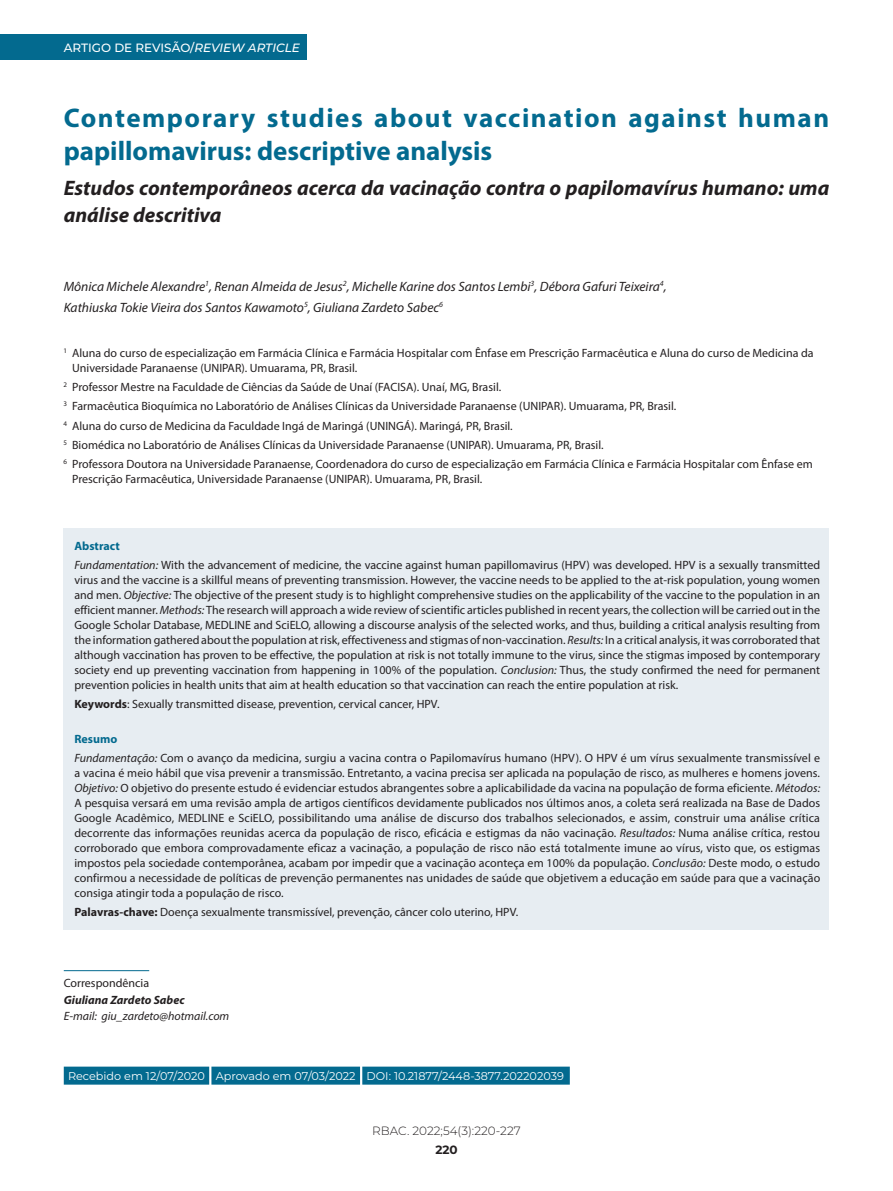
<style>
.page{position:relative;width:893px;height:1191px;background:#fff}
.page>*{position:absolute;margin:0;border:0;box-sizing:border-box;transform-origin:0 0}
.t1{font:700 27px/33px "Myriad Pro";letter-spacing:.05em;color:#036a8f}
.t2{font:italic 700 21px/27px "Myriad Pro";color:#231f20}
.t3{font:italic 13.5px/21px "Myriad Pro";color:#231f20}
.t4{font:12px/15px "Myriad Pro";color:#231f20}
.t5{font:italic 12px "Myriad Pro";color:#231f20}
.t6{font:500 12px "Montserrat";color:#fff}
.t7{font:300 12px "Montserrat";color:#231f20}
.t8{font:italic 700 12px "Myriad Pro";color:#231f20}
.t9{font:700 12px "Montserrat";color:#231f20}
.t10{font:11.25px "Montserrat";color:#fff}
.s1{font-style:italic}
.s2{font-weight:700;color:#036a8f}
.s3{font-weight:700}
</style>
<div class="page">
<div style="left:64px;top:528px;width:765px;height:402px;background:#e7edf2"></div>
<div style="left:64px;top:1066px;width:145px;height:18px;background:#036a8f"></div>
<div style="left:211px;top:1066px;width:149px;height:18px;background:#036a8f"></div>
<div style="left:362px;top:1066px;width:208px;height:18px;background:#036a8f"></div>
<hr style="left:64px;top:970px;width:85px;height:1px;background:#036a8f">
<div style="left:0;top:34px;width:306px;height:25px;background:#036a8f"></div>
<p class="t6" style="left:64px;top:39px;width:238px">ARTIGO DE REVISÃO/<span class="s1">REVIEW ARTICLE</span></p>
<h1 class="t1" style="left:64px;top:100px;width:767px">Contemporary studies about vaccination against human papillomavirus: descriptive analysis</h1>
<h2 class="t2" style="left:64px;top:174px;width:767px">Estudos contemporâneos acerca da vacinação contra o papilomavírus humano: uma análise descritiva</h2>
<p class="t3" style="left:64px;top:276px;width:604px">Mônica Michele Alexandre<sup>1</sup>, Renan Almeida de Jesus<sup>2</sup>, Michelle Karine dos Santos Lembi<sup>3</sup>, Débora Gafuri Teixeira<sup>4</sup>,<br>Kathiuska Tokie Vieira dos Santos Kawamoto<sup>5</sup>, Giuliana Zardeto Sabec<sup>6</sup></p>
<p class="t4" style="left:72px;top:345px;width:743px;text-indent:-9px"><sup>1</sup> Aluna do curso de especialização em Farmácia Clínica e Farmácia Hospitalar com Ênfase em Prescrição Farmacêutica e Aluna do curso de Medicina da<br>Universidade Paranaense (UNIPAR). Umuarama, PR, Brasil.</p>
<p class="t4" style="left:64px;top:377px;width:751px;line-height:19.2px"><sup>2</sup> Professor Mestre na Faculdade de Ciências da Saúde de Unaí (FACISA). Unaí, MG, Brasil.<br><sup>3</sup> Farmacêutica Bioquímica no Laboratório de Análises Clínicas da Universidade Paranaense (UNIPAR). Umuarama, PR, Brasil.<br><sup>4</sup> Aluna do curso de Medicina da Faculdade Ingá de Maringá (UNINGÁ). Maringá, PR, Brasil.<br><sup>5</sup> Biomédica no Laboratório de Análises Clínicas da Universidade Paranaense (UNIPAR). Umuarama, PR, Brasil.<br><sup>6</sup> Professora Doutora na Universidade Paranaense, Coordenadora do curso de especialização em Farmácia Clínica e Farmácia Hospitalar com Ênfase em</p>
<p class="t4" style="left:72px;top:471px;width:412px">Prescrição Farmacêutica, Universidade Paranaense (UNIPAR). Umuarama, PR, Brasil.</p>
<p class="t4" style="left:74px;top:536px;width:747px;line-height:19.2px"><span class="s2">Abstract<br></span><span class="s1">Fundamentation:</span> With the advancement of medicine, the vaccine against human papillomavirus (HPV) was developed. HPV is a sexually transmitted</p>
<p class="t4" style="left:74px;top:572px;width:747px;text-align:justify">virus and the vaccine is a skillful means of preventing transmission. However, the vaccine needs to be applied to the at-risk population, young women and men. <span class="s1">Objective:</span> The objective of the present study is to highlight comprehensive studies on the applicability of the vaccine to the population in an efficient manner. <span class="s1">Methods:</span> The research will approach a wide review of scientific articles published in recent years, the collection will be carried out in the Google Scholar Database, MEDLINE and SciELO, allowing a discourse analysis of the selected works, and thus, building a critical analysis resulting from the information gathered about the population at risk, effectiveness and stigmas of non-vaccination. <span class="s1">Results:</span> In a critical analysis, it was corroborated that although vaccination has proven to be effective, the population at risk is not totally immune to the virus, since the stigmas imposed by contemporary society end up preventing vaccination from happening in 100% of the population. <span class="s1">Conclusion:</span> Thus, the study confirmed the need for permanent prevention policies in health units that aim at health education so that vaccination can reach the entire population at risk.</p>
<p class="t4" style="left:74px;top:696px;width:367px"><span class="s3">Keywords</span>: Sexually transmitted disease, prevention, cervical cancer, HPV.</p>
<p class="t4" style="left:74px;top:729px;width:747px;line-height:19.2px"><span class="s2">Resumo<br></span><span class="s1">Fundamentação:</span> Com o avanço da medicina, surgiu a vacina contra o Papilomavírus humano (HPV). O HPV é um vírus sexualmente transmissível e</p>
<p class="t4" style="left:74px;top:765px;width:747px;text-align:justify">a vacina é meio hábil que visa prevenir a transmissão. Entretanto, a vacina precisa ser aplicada na população de risco, as mulheres e homens jovens.<br><span class="s1">Objetivo:</span> O objetivo do presente estudo é evidenciar estudos abrangentes sobre a aplicabilidade da vacina na população de forma eficiente. <span class="s1">Métodos:<br></span>A pesquisa versará em uma revisão ampla de artigos científicos devidamente publicados nos últimos anos, a coleta será realizada na Base de Dados Google Acadêmico, MEDLINE e SciELO, possibilitando uma análise de discurso dos trabalhos selecionados, e assim, construir uma análise crítica decorrente das informações reunidas acerca da população de risco, eficácia e estigmas da não vacinação. <span class="s1">Resultados:</span> Numa análise crítica, restou corroborado que embora comprovadamente eficaz a vacinação, a população de risco não está totalmente imune ao vírus, visto que, os estigmas impostos pela sociedade contemporânea, acabam por impedir que a vacinação aconteça em 100% da população. <span class="s1">Conclusão:</span> Deste modo, o estudo confirmou a necessidade de políticas de prevenção permanentes nas unidades de saúde que objetivem a educação em saúde para que a vacinação consiga atingir toda a população de risco.</p>
<p class="t4" style="left:74px;top:904px;width:445px"><span class="s3">Palavras-chave:</span> Doença sexualmente transmissível, prevenção, câncer colo uterino, HPV.</p>
<p class="t4" style="left:64px;top:975px;width:87px">Correspondência</p>
<p class="t8" style="left:64px;top:992px;width:122px">Giuliana Zardeto Sabec</p>
<p class="t5" style="left:64px;top:1009px;width:167px">E-mail: giu_zardeto@hotmail.com</p>
<p class="t10" style="left:68px;top:1068px;width:497px">Recebido em 12/07/2020 Aprovado em 07/03/2022 DOI: 10.21877/2448-3877.202202039</p>
<p class="t7" style="left:372px;top:1122px;width:150px">RBAC. 2022;54(3):220-227</p>
<p class="t9" style="left:435px;top:1140px;width:24px">220</p>
</div>
